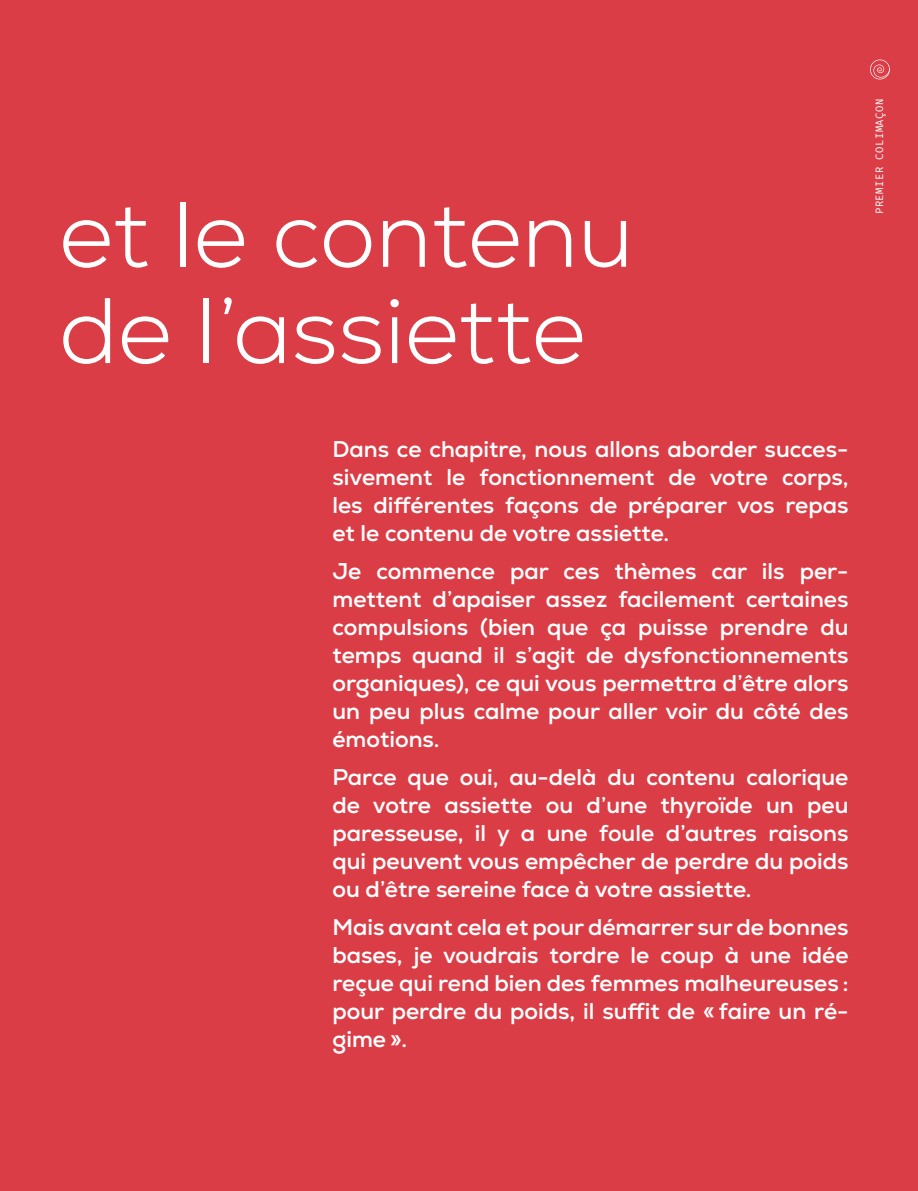
<style>
.page{position:relative;width:918px;height:1191px;background:#db3d46}
.page>*{position:absolute;margin:0;border:0;box-sizing:border-box;transform-origin:0 0}
.Chapitre_-_Titre{font:300 92.75px/96.2px "Nexa";color:#fff}
.Chapitre_-_Texte{font:700 22.75px/28px "Nexa";color:#fff;text-align:justify}
.t1{font:10.5px "Fira Mono";letter-spacing:.05em;color:#fff}
</style>
<div class="page">
<svg style="left:870px;top:60px;width:20px;height:19px"></svg>
<p class="Chapitre_-_Titre" style="left:59px;top:188px;width:576px">et le contenu de l’assiette</p>
<p class="t1" style="left:872px;top:214px;width:117px;rotate:-90deg">PREMIER COLIMAÇON</p>
<p class="Chapitre_-_Texte" style="left:332px;top:435px;width:517px">Dans ce chapitre, nous allons aborder succes&shy;sivement le fonctionnement de votre corps, les différentes façons de préparer vos repas et le contenu de votre assiette.</p>
<p class="Chapitre_-_Texte" style="left:332px;top:557px;width:517px">Je commence par ces thèmes car ils per&shy;mettent d’apaiser assez facilement certaines compulsions (bien que ça puisse prendre du temps quand il s’agit de dysfonctionnements organiques), ce qui vous permettra d’être alors un peu plus calme pour aller voir du côté des émotions.</p>
<p class="Chapitre_-_Texte" style="left:332px;top:763px;width:517px">Parce que oui, au-delà du contenu calorique de votre assiette ou d’une thyroïde un peu paresseuse, il y a une foule d’autres raisons qui peuvent vous empêcher de perdre du poids ou d’être sereine face à votre assiette.</p>
<p class="Chapitre_-_Texte" style="left:332px;top:913px;width:517px">Mais avant cela et pour démarrer sur de bonnes bases, je voudrais tordre le coup à une idée reçue qui rend bien des femmes malheureuses : pour perdre du poids, il suffit de « faire un ré&shy;gime ».</p>
</div>
